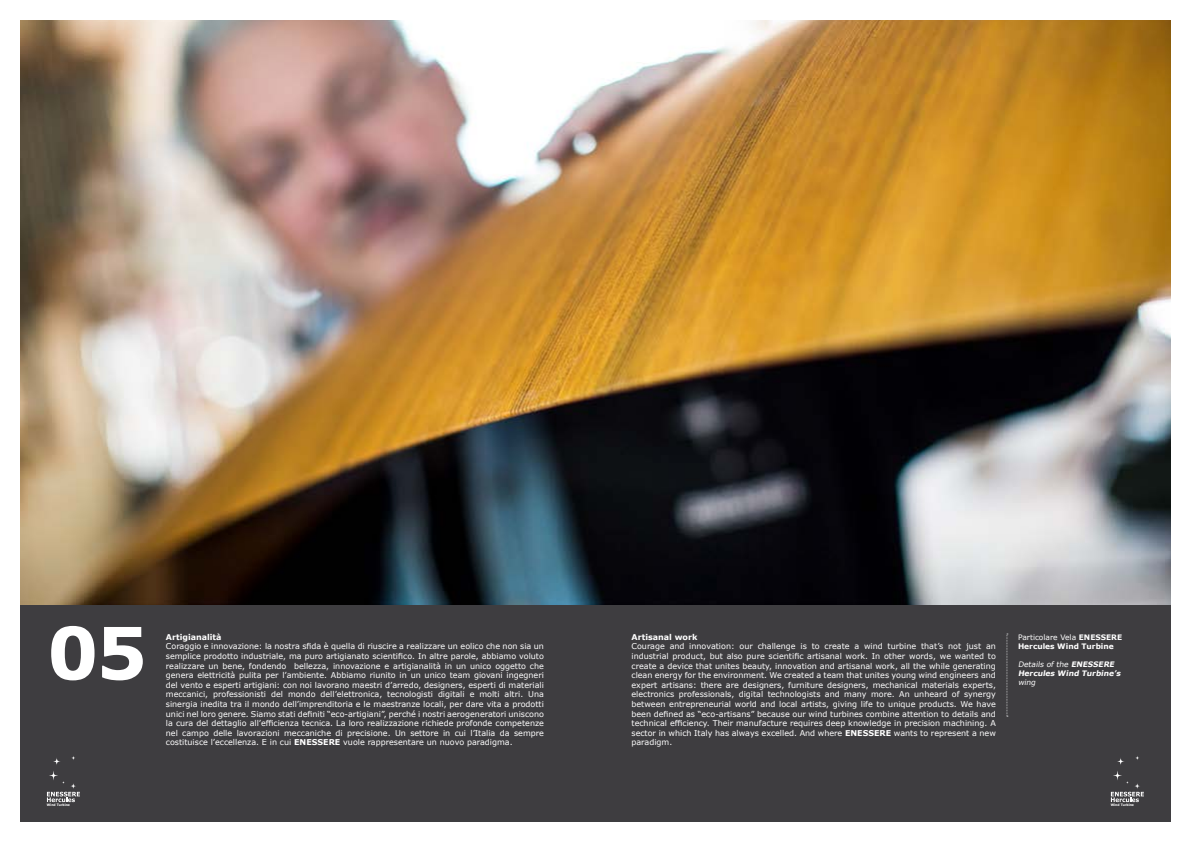
<style>
.page{position:relative;width:1191px;height:842px;background:#fff}
.page>*{position:absolute;margin:0;border:0;box-sizing:border-box;transform-origin:0 0}
.t1{font:700 72px "Verdana";color:#fff}
.t2{font:8px/9.6px "Verdana";color:#fff;text-align:justify}
.t3{font:700 8px "Verdana";color:#fff}
.t4{font:700 7.5px/9px "Verdana";color:#fff}
.t5{font:italic 700 7.5px/9px "Verdana";color:#fff}
.t6{font:italic 7.5px "Verdana";color:#fff}
.t7{font:700 3.3px "Verdana";color:#fff;scale:.94 1}
.s1{font-weight:700}
.s2{font-weight:400}
</style>
<div class="page">
<div style="left:0;top:604px;width:1191px;height:238px;background:#3e3d40"></div>
<svg style="left:1110px;top:756px;width:33px;height:46px"></svg>
<svg style="left:47px;top:756px;width:33px;height:46px"></svg>
<img style="left:21px;top:21px;width:1149px;height:583px">
<svg style="left:1006px;top:634px;width:2px;height:83px"></svg>
<div style="left:0;top:0;width:1191px;height:842px;border:20px solid #fff"></div>
<h1 class="t1" style="left:47px;top:602px;width:102px">05</h1>
<p class="t3" style="left:631px;top:631px;width:67px">Artisanal work</p>
<p class="t3" style="left:166px;top:631px;width:57px">Artigianalità</p>
<p class="t2" style="left:166px;top:641px;width:379px">Coraggio e innovazione: la nostra sfida è quella di riuscire a realizzare un eolico che non sia un semplice prodotto industriale, ma puro artigianato scientifico. In altre parole, abbiamo voluto realizzare un bene, fondendo bellezza, innovazione e artigianalità in un unico oggetto che genera elettricità pulita per l’ambiente. Abbiamo riunito in un unico team giovani ingegneri del vento e esperti artigiani: con noi lavorano maestri d’arredo, designers, esperti di materiali meccanici, professionisti del mondo dell’elettronica, tecnologisti digitali e molti altri. Una sinergia inedita tra il mondo dell’imprenditoria e le maestranze locali, per dare vita a prodotti unici nel loro genere. Siamo stati definiti “eco-artigiani”, perché i nostri aerogeneratori uniscono la cura del dettaglio all’efficienza tecnica. La loro realizzazione richiede profonde competenze nel campo delle lavorazioni meccaniche di precisione. Un settore in cui l’Italia da sempre costituisce l’eccellenza. E in cui <span class="s1">ENESSERE</span> vuole rappresentare un nuovo paradigma.</p>
<p class="t2" style="left:631px;top:641px;width:366px">Courage and innovation: our challenge is to create a wind turbine that’s not just an industrial product, but also pure scientific artisanal work. In other words, we wanted to create a device that unites beauty, innovation and artisanal work, all the while generating clean energy for the environment. We created a team that unites young wind engineers and expert artisans: there are designers, furniture designers, mechanical materials experts, electronics professionals, digital technologists and many more. An unheard of synergy between entrepreneurial world and local artists, giving life to unique products. We have been defined as “eco-artisans” because our wind turbines combine attention to details and technical efficiency. Their manufacture requires deep knowledge in precision machining. A sector in which Italy has always excelled. And where <span class="s1">ENESSERE</span> wants to represent a new paradigm.</p>
<p class="t4" style="left:1018px;top:632px;width:106px"><span class="s2">Particolare Vela</span> ENESSERE<br>Hercules Wind Turbine</p>
<p class="t5" style="left:1018px;top:659px;width:106px"><span class="s2">Details of the</span> ENESSERE<br>Hercules Wind Turbine’s</p>
<p class="t6" style="left:1018px;top:677px;width:21px">wing</p>
<p class="t7" style="left:47px;top:802px;width:26px">Wind Turbine</p>
<p class="t7" style="left:1110px;top:802px;width:26px">Wind Turbine</p>
</div>
